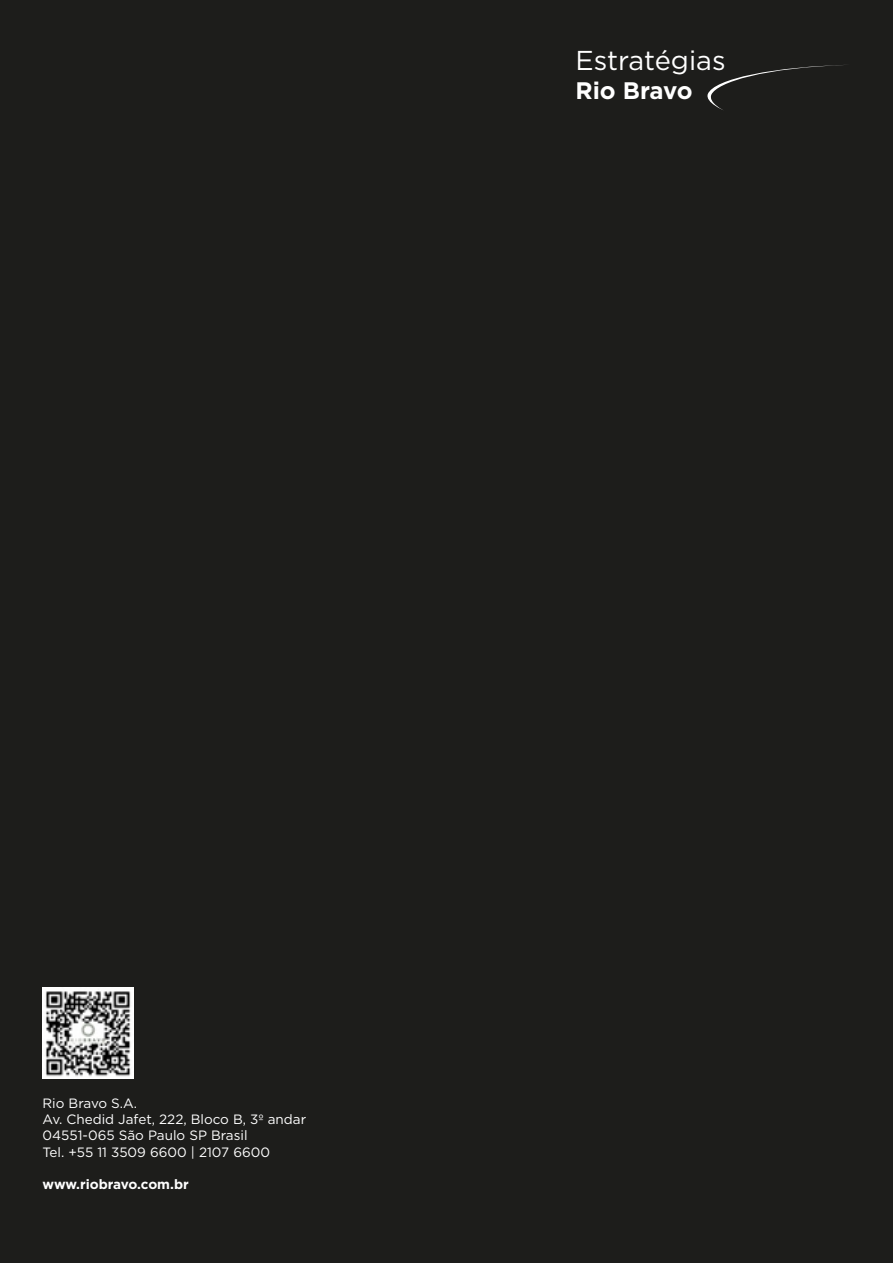
<style>
.page{position:relative;width:893px;height:1263px;background:#1d1d1b}
.page>*{position:absolute;margin:0;border:0;box-sizing:border-box;transform-origin:0 0}
.t1{font:27.3px "Gotham";color:#fff}
.t2{font:700 23.85px "Gotham";letter-spacing:-.01em;color:#fff}
.t3{font:13.5px/16.2px "Gotham";color:#fff}
.t4{font:700 13.5px "Gotham";letter-spacing:-.005em;color:#fff}
</style>
<div class="page">
<img style="left:43px;top:987px;width:91px;height:92px">
<svg style="left:707px;top:65px;width:136px;height:45px"></svg>
<h1 class="t1" style="left:575px;top:43px;width:152px">Estratégias</h1>
<h2 class="t2" style="left:575px;top:74px;width:119px">Rio Bravo</h2>
<p class="t3" style="left:43px;top:1095px;width:265px">Rio Bravo S.A.<br>Av. Chedid Jafet, 222, Bloco B, 3º andar<br>04551-065 São Paulo SP Brasil<br>Tel. +55 11 3509 6600 | 2107 6600</p>
<p class="t4" style="left:43px;top:1175px;width:148px">www.riobravo.com.br</p>
</div>
